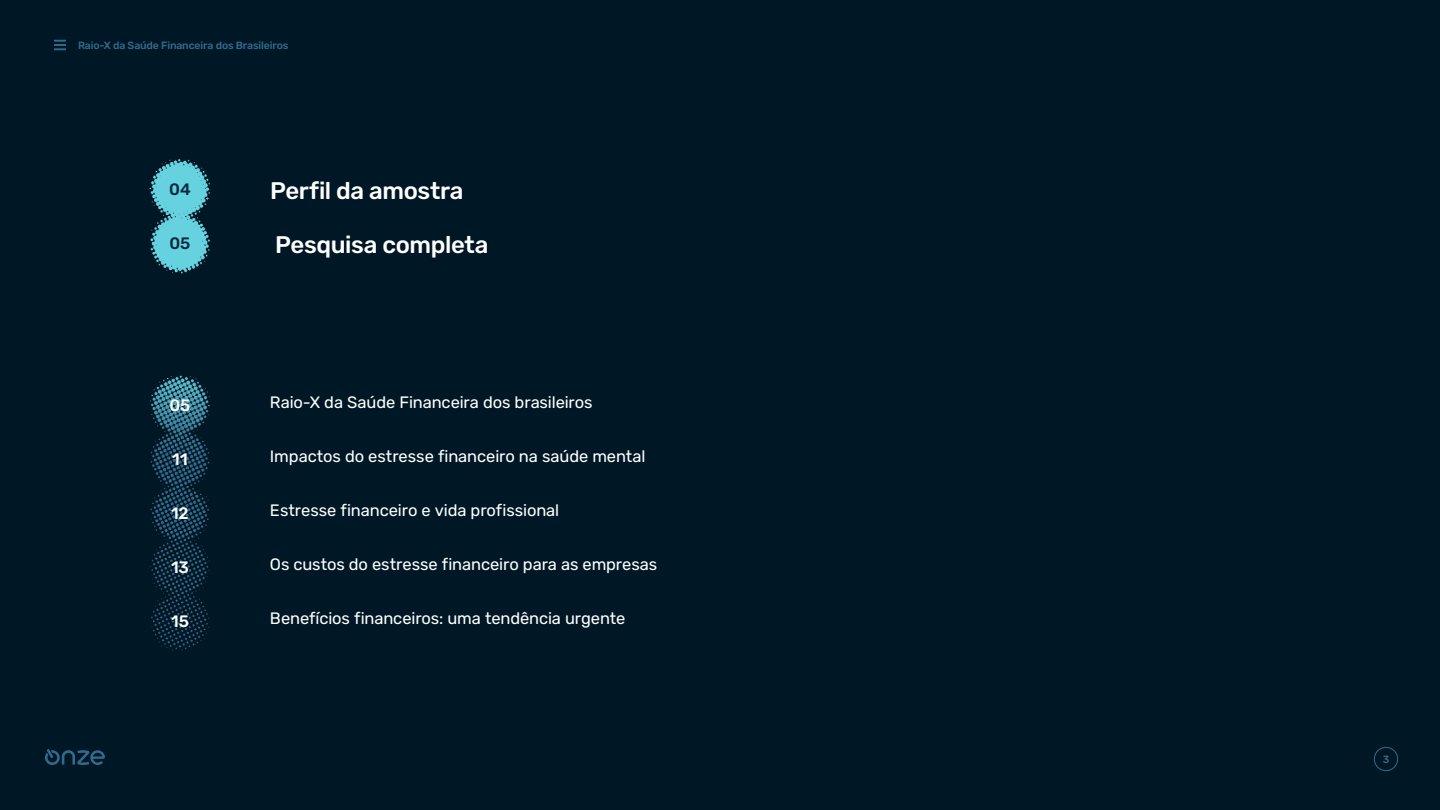
<style>
.page{position:relative;width:1440px;height:810px;background:#001826}
.page>*{position:absolute;margin:0;border:0;box-sizing:border-box;transform-origin:0 0}
.t1{font:500 24px "Rubik";letter-spacing:-.015em;color:#fff}
.t2{font:16.5px "Rubik";letter-spacing:-.005em;color:#fff}
.t3{font:500 16.5px "Rubik";letter-spacing:-.005em;color:#fff}
.t4{font:500 16.5px "Rubik";color:#002740}
.t5{font:500 10.5px "Rubik";letter-spacing:-.01em;color:#336b8c}
</style>
<div class="page">
<svg style="left:45px;top:749px;width:60px;height:16px"></svg>
<svg style="left:54px;top:40px;width:12px;height:10px"></svg>
<div style="left:1374px;top:747px;width:24px;height:24px;border:1px solid #336b8c;border-radius:50%"></div>
<p class="t5" style="left:78px;top:39px;width:212px">Raio-X da Saúde Financeira dos Brasileiros</p>
<p class="t4" style="left:169px;top:180px;width:23px">04</p>
<h1 class="t1" style="left:270px;top:178px;width:195px">Perfil da amostra</h1>
<p class="t4" style="left:169px;top:234px;width:23px">05</p>
<h1 class="t1" style="left:275px;top:232px;width:215px">Pesquisa completa</h1>
<p class="t3" style="left:169px;top:396px;width:23px">05</p>
<p class="t2" style="left:270px;top:393px;width:324px">Raio-X da Saúde Financeira dos brasileiros</p>
<p class="t3" style="left:172px;top:450px;width:17px">11</p>
<p class="t2" style="left:270px;top:447px;width:377px">Impactos do estresse financeiro na saúde mental</p>
<p class="t3" style="left:171px;top:504px;width:19px">12</p>
<p class="t2" style="left:270px;top:502px;width:291px">Estresse financeiro e vida profissional</p>
<p class="t3" style="left:171px;top:558px;width:19px">13</p>
<p class="t2" style="left:270px;top:556px;width:389px">Os custos do estresse financeiro para as empresas</p>
<p class="t3" style="left:171px;top:612px;width:19px">15</p>
<p class="t2" style="left:270px;top:610px;width:357px">Benefícios financeiros: uma tendência urgente</p>
<p class="t5" style="left:1383px;top:753px;width:8px">3</p>
</div>
